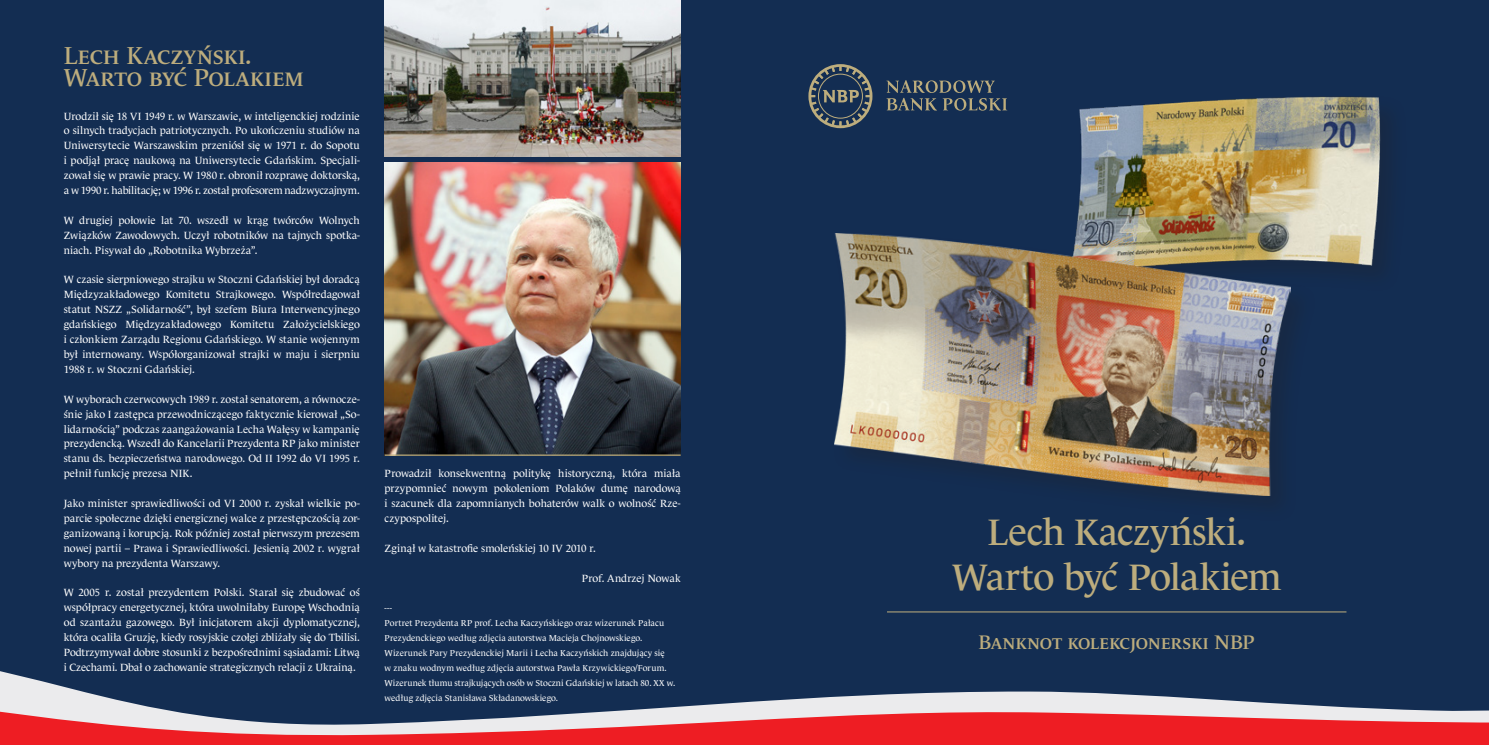
<style>
.page{position:relative;width:1489px;height:745px;background:#fff}
.page>*{position:absolute;margin:0;border:0;box-sizing:border-box;transform-origin:0 0}
.t1{font:37.5px/45px "Le Monde Journal Pro";letter-spacing:-.025em;color:#bdad7d;text-align:center}
.t2{font:25px/22.5px "Le Monde Journal Pro";letter-spacing:-.01em;color:#bdad7d}
.t3{font:20px "Le Monde Journal Pro";letter-spacing:-.015em;color:#bdad7d}
.t4{font:10.62px/14.9px "Le Monde Journal Pro";letter-spacing:-.005em;color:#fff;text-align:justify}
.t5{font:8.75px/14.9px "Le Monde Journal Pro";letter-spacing:.005em;color:#fff}
</style>
<div class="page">
<div style="left:744px;top:0;width:744px;height:744px;background:#132d52"></div>
<div style="left:0;top:0;width:744px;height:744px;background:#132d52"></div>
<svg style="left:0;top:671px;width:1488px;height:73px"></svg>
<img style="left:384px;top:162px;width:296px;height:292px">
<img style="left:384px;top:0;width:296px;height:156px">
<svg style="left:808px;top:64px;width:65px;height:64px"></svg>
<svg style="left:886px;top:80px;width:121px;height:30px"></svg>
<hr style="left:384px;top:454px;width:296px;height:1px;background:#bdad7d">
<img style="left:1076px;top:96px;width:312px;height:175px">
<div style="left:832px;top:231px;width:484px;height:291px;background:#132d52"></div>
<img style="left:834px;top:233px;width:456px;height:262px">
<hr style="left:887px;top:611px;width:459px;height:1px;background:#bdad7d">
<h2 class="t2" style="left:64px;top:41px;width:242px">Lech Kaczyński.<br>Warto być Polakiem</h2>
<p class="t4" style="left:64px;top:107px;width:297px">Urodził się 18 VI 1949 r. w Warszawie, w inteligenckiej rodzinie o silnych tradycjach patriotycznych. Po ukończeniu studiów na Uniwersytecie Warszawskim przeniósł się w 1971 r. do Sopotu i podjął pracę naukową na Uniwersytecie Gdańskim. Specjali&shy;zował się w prawie pracy. W 1980 r. obronił rozprawę doktorską, a w 1990 r. habilitację; w 1996 r. został profesorem nadzwyczajnym.</p>
<p class="t4" style="left:64px;top:211px;width:297px">W drugiej połowie lat 70. wszedł w krąg twórców Wolnych Związków Zawodowych. Uczył robotników na tajnych spotka&shy;niach. Pisywał do „Robotnika Wybrzeża”.</p>
<p class="t4" style="left:64px;top:271px;width:297px">W czasie sierpniowego strajku w Stoczni Gdańskiej był doradcą Międzyzakładowego Komitetu Strajkowego. Współredagował statut NSZZ „Solidarność”, był szefem Biura Interwencyjnego gdańskiego Międzyzakładowego Komitetu Założycielskiego i członkiem Zarządu Regionu Gdańskiego. W stanie wojennym był internowany. Współorganizował strajki w maju i sierpniu 1988 r. w Stoczni Gdańskiej.</p>
<p class="t4" style="left:64px;top:390px;width:297px">W wyborach czerwcowych 1989 r. został senatorem, a równocze&shy;śnie jako I zastępca przewodniczącego faktycznie kierował „So&shy;lidarnością” podczas zaangażowania Lecha Wałęsy w kampanię prezydencką. Wszedł do Kancelarii Prezydenta RP jako minister stanu ds. bezpieczeństwa narodowego. Od II 1992 do VI 1995 r. pełnił funkcję prezesa NIK.</p>
<p class="t4" style="left:64px;top:494px;width:297px">Jako minister sprawiedliwości od VI 2000 r. zyskał wielkie po&shy;parcie społeczne dzięki energicznej walce z przestępczością zor&shy;ganizowaną i korupcją. Rok później został pierwszym prezesem nowej partii – Prawa i Sprawiedliwości. Jesienią 2002 r. wygrał wybory na prezydenta Warszawy.</p>
<p class="t4" style="left:64px;top:584px;width:297px">W 2005 r. został prezydentem Polski. Starał się zbudować oś współpracy energetycznej, która uwolniłaby Europę Wschodnią od szantażu gazowego. Był inicjatorem akcji dyplomatycznej, która ocaliła Gruzję, kiedy rosyjskie czołgi zbliżały się do Tbilisi.<br>Podtrzymywał dobre stosunki z bezpośrednimi sąsiadami: Litwą i Czechami. Dbał o zachowanie strategicznych relacji z Ukrainą.</p>
<p class="t4" style="left:384px;top:464px;width:297px">Prowadził konsekwentną politykę historyczną, która miała przypomnieć nowym pokoleniom Polaków dumę narodową i szacunek dla zapomnianych bohaterów walk o wolność Rze&shy;czypospolitej.</p>
<p class="t4" style="left:384px;top:539px;width:213px">Zginął w katastrofie smoleńskiej 10 IV 2010 r.</p>
<p class="t4" style="left:582px;top:569px;width:100px">Prof. Andrzej Nowak</p>
<p class="t5" style="left:384px;top:599px;width:292px">---<br>Portret Prezydenta RP prof. Lecha Kaczyńskiego oraz wizerunek Pałacu Prezydenckiego według zdjęcia autorstwa Macieja Chojnowskiego.<br>Wizerunek Pary Prezydenckiej Marii i Lecha Kaczyńskich znajdujący się<br>w znaku wodnym według zdjęcia autorstwa Pawła Krzywickiego/Forum.<br>Wizerunek tłumu strajkujących osób w Stoczni Gdańskiej w latach 80. XX w. według zdjęcia Stanisława Składanowskiego.</p>
<h1 class="t1" style="left:952px;top:505px;width:327px">Lech Kaczyński.<br>Warto być Polakiem</h1>
<h3 class="t3" style="left:978px;top:626px;width:278px">Banknot kolekcjonerski NBP</h3>
</div>
